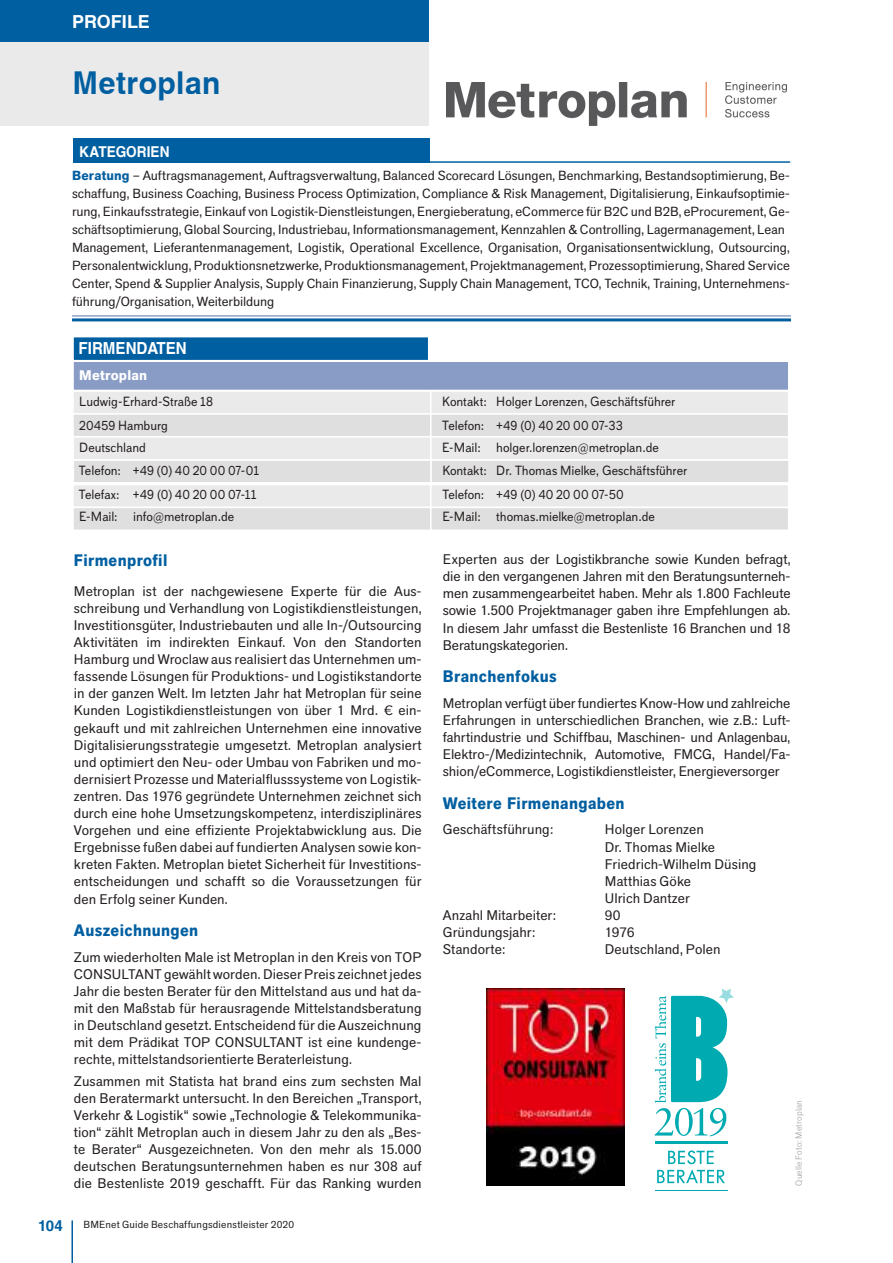
<style>
.page{position:relative;width:893px;height:1263px;background:#fff}
.page>*{position:absolute;margin:0;border:0;box-sizing:border-box;transform-origin:0 0}
.t1{font:700 31.5px "Swansea";letter-spacing:.015em;color:#005fa1;scale:.95 1}
.t2{font:700 18px "Swansea";letter-spacing:-.005em;color:#fff}
.t3{font:700 16.65px "Swansea";color:#fff;scale:.91 1}
.t4{font:700 condensed 16.5px "Akzid Grtsk Next";letter-spacing:.02em;color:#005fa1;scale:1.12 1}
.t5{font:700 15px "Swansea";color:#fff;scale:.91 1}
.t6{font:700 15px "Swansea";color:#005fa1}
.t7{font:condensed 13.8px/17.1px "Akzid Grtsk Next";letter-spacing:.005em;color:#241f1f;text-align:justify;scale:1.19 1}
.t8{font:700 condensed 13.8px "Akzid Grtsk Next";letter-spacing:.01em;color:#fff;scale:1.19 1}
.t9{font:13.35px/23px "Armitage";letter-spacing:-.005em;color:#241f1f;scale:.91 1}
.t10{font:condensed 13.05px/18px "Akzid Grtsk Next";color:#241f1f;scale:1.19 1}
.t11{font:condensed 10.2px "Akzid Grtsk Next";letter-spacing:.02em;color:#241f1f;scale:1.19 1}
.t12{font:300 condensed 8.7px "Akzid Grtsk Next";letter-spacing:.02em;color:#a0a1a3;scale:1.19 1}
.s1{font-weight:700;color:#005fa1}
</style>
<div class="page">
<div style="left:0;top:42px;width:428px;height:84px;background:#ebeaea"></div>
<div style="left:0;top:0;width:428px;height:42px;background:#005fa1"></div>
<hr style="left:71px;top:1220px;width:2px;height:43px;background:#005fa1">
<div style="left:73px;top:139px;width:356px;height:24px;background:#005fa1"></div>
<hr style="left:429px;top:161px;width:361px;height:2px;background:#005fa1">
<svg style="left:72px;top:316px;width:719px;height:1px"></svg>
<hr style="left:72px;top:315px;width:719px;height:1px;background:#5674ad">
<hr style="left:72px;top:318px;width:719px;height:3px;background:#005fa1">
<div style="left:72px;top:336px;width:357px;height:25px;background:#005fa1;border:2px solid #fff"></div>
<div style="left:72px;top:360px;width:717px;height:31px;background:#899cc6;border:2px solid #fff"></div>
<div style="left:72px;top:390px;width:360px;height:25px;background:#ebeaea;border:2px solid #fff"></div>
<div style="left:72px;top:484px;width:360px;height:24px;background:#ebeaea;border:2px solid #fff"></div>
<div style="left:430px;top:390px;width:359px;height:25px;background:#ebeaea;border:2px solid #fff"></div>
<div style="left:430px;top:484px;width:359px;height:24px;background:#ebeaea;border:2px solid #fff"></div>
<div style="left:72px;top:413px;width:360px;height:25px;background:#e0dfdf;border:2px solid #fff"></div>
<div style="left:72px;top:507px;width:360px;height:24px;background:#e0dfdf;border:2px solid #fff"></div>
<div style="left:73px;top:459px;width:359px;height:24px;background:#e0dfdf;border:2px solid #fff"></div>
<div style="left:430px;top:413px;width:359px;height:25px;background:#e0dfdf;border:2px solid #fff"></div>
<div style="left:430px;top:507px;width:359px;height:24px;background:#e0dfdf;border:2px solid #fff"></div>
<div style="left:430px;top:459px;width:360px;height:24px;background:#e0dfdf;border:2px solid #fff"></div>
<div style="left:72px;top:436px;width:360px;height:24px;background:#ebeaea;border:2px solid #fff"></div>
<div style="left:430px;top:436px;width:359px;height:24px;background:#ebeaea;border:2px solid #fff"></div>
<img style="left:447px;top:82px;width:340px;height:44px">
<img style="left:486px;top:989px;width:138px;height:197px">
<svg style="left:657px;top:1150px;width:68px;height:33px"></svg>
<hr style="left:655px;top:1141px;width:73px;height:3px;background:#00aab1">
<svg style="left:655px;top:988px;width:78px;height:148px"></svg>
<hr style="left:655px;top:1190px;width:73px;height:1px;background:#00aab1">
<h2 class="t2" style="left:72px;top:11px;width:79px">PROFILE</h2>
<h1 class="t1" style="left:73px;top:63px;width:157px">Metroplan</h1>
<p class="t5" style="left:79px;top:142px;width:101px">KATEGORIEN</p>
<p class="t10" style="left:72px;top:167px;width:605px"><span class="s1">Beratung</span> – Auftragsmanagement, Auftragsverwaltung, Balanced Scorecard Lösungen, Benchmarking, Bestandsoptimierung, Be&shy;schaffung, Business Coaching, Business Process Optimization, Compliance &amp; Risk Management, Digitalisierung, Einkaufsoptimie&shy;rung, Einkaufsstrategie, Einkauf von Logistik-Dienstleistungen, Energieberatung, eCommerce für B2C und B2B, eProcurement, Ge&shy;schäftsoptimierung, Global Sourcing, Industriebau, Informationsmanagement, Kennzahlen &amp; Controlling, Lagermanagement, Lean Management, Lieferantenmanagement, Logistik, Operational Excellence, Organisation, Organisationsentwicklung, Outsourcing, Personalentwicklung, Produktionsnetzwerke, Produktionsmanagement, Projektmanagement, Prozessoptimierung, Shared Service Center, Spend &amp; Supplier Analysis, Supply Chain Finanzierung, Supply Chain Management, TCO, Technik, Training, Unternehmens&shy;führung/Organisation, Weiterbildung</p>
<p class="t3" style="left:79px;top:338px;width:120px">FIRMENDATEN</p>
<p class="t8" style="left:79px;top:367px;width:58px">Metroplan</p>
<p class="t9" style="left:79px;top:390px;width:148px">Ludwig-Erhard-Straße 18</p>
<p class="t9" style="left:442px;top:390px;width:257px">Kontakt: Holger Lorenzen, Geschäftsführer</p>
<p class="t9" style="left:79px;top:413px;width:99px">20459 Hamburg</p>
<p class="t9" style="left:442px;top:413px;width:200px">Telefon: +49 (0) 40 20 00 07-33</p>
<p class="t9" style="left:442px;top:458px;width:270px">Kontakt: Dr. Thomas Mielke, Geschäftsführer</p>
<p class="t9" style="left:79px;top:436px;width:75px">Deutschland</p>
<p class="t9" style="left:442px;top:436px;width:239px">E-Mail: holger.lorenzen@metroplan.de</p>
<p class="t9" style="left:79px;top:459px;width:199px">Telefon: +49 (0) 40 20 00 07-01</p>
<p class="t9" style="left:79px;top:483px;width:196px">Telefax: +49 (0) 40 20 00 07-11</p>
<p class="t9" style="left:79px;top:505px;width:172px">E-Mail: info@metroplan.de</p>
<p class="t4" style="left:74px;top:550px;width:85px">Firmenprofil</p>
<p class="t7" style="left:74px;top:582px;width:294px">Metroplan ist der nachgewiesene Experte für die Aus&shy;schreibung und Verhandlung von Logistikdienstleistungen, Investitionsgüter, Industriebauten und alle In-/Outsourcing Aktivitäten im indirekten Einkauf. Von den Standorten Hamburg und Wroclaw aus realisiert das Unternehmen um&shy;fassende Lösungen für Produktions- und Logistikstandorte in der ganzen Welt. Im letzten Jahr hat Metroplan für seine Kunden Logistikdienstleistungen von über 1 Mrd. € ein&shy;gekauft und mit zahlreichen Unternehmen eine innovative Digitalisierungsstrategie umgesetzt. Metroplan analysiert und optimiert den Neu- oder Umbau von Fabriken und mo&shy;dernisiert Prozesse und Materialflusssysteme von Logistik&shy;zentren. Das 1976 gegründete Unternehmen zeichnet sich durch eine hohe Umsetzungskompetenz, interdisziplinäres Vorgehen und eine effiziente Projektabwicklung aus. Die Ergebnisse fußen dabei auf fundierten Analysen sowie kon&shy;kreten Fakten. Metroplan bietet Sicherheit für Investitions&shy;entscheidungen und schafft so die Voraussetzungen für den Erfolg seiner Kunden.</p>
<p class="t4" style="left:74px;top:921px;width:113px">Auszeichnungen</p>
<p class="t7" style="left:74px;top:948px;width:294px">Zum wiederholten Male ist Metroplan in den Kreis von TOP CONSULTANT gewählt worden. Dieser Preis zeichnet jedes Jahr die besten Berater für den Mittelstand aus und hat da&shy;mit den Maßstab für herausragende Mittelstandsberatung in Deutschland gesetzt. Entscheidend für die Auszeichnung mit dem Prädikat TOP CONSULTANT ist eine kundenge&shy;rechte, mittelstandsorientierte Beraterleistung.</p>
<p class="t7" style="left:74px;top:1072px;width:294px">Zusammen mit Statista hat brand eins zum sechsten Mal den Beratermarkt untersucht. In den Bereichen „Transport, Verkehr &amp; Logistik“ sowie „Technologie &amp; Telekommunika&shy;tion“ zählt Metroplan auch in diesem Jahr zu den als „Bes&shy;te Berater“ Ausgezeichneten. Von den mehr als 15.000 deutschen Beratungsunternehmen haben es nur 308 auf die Bestenliste 2019 geschafft. Für das Ranking wurden</p>
<p class="t6" style="left:38px;top:1217px;width:26px">104</p>
<p class="t11" style="left:84px;top:1219px;width:179px">BMEnet Guide Beschaffungsdienstleister 2020</p>
<p class="t9" style="left:442px;top:482px;width:235px">Telefon: +49 (0) 40 20 00 07-50<br>E-Mail: thomas.mielke@metroplan.de</p>
<p class="t7" style="left:443px;top:551px;width:294px">Experten aus der Logistikbranche sowie Kunden befragt, die in den vergangenen Jahren mit den Beratungsunterneh&shy;men zusammengearbeitet haben. Mehr als 1.800 Fachleute sowie 1.500 Projektmanager gaben ihre Empfehlungen ab.<br>In diesem Jahr umfasst die Bestenliste 16 Branchen und 18<br>Beratungskategorien.</p>
<p class="t4" style="left:443px;top:667px;width:103px">Branchenfokus</p>
<p class="t7" style="left:443px;top:695px;width:294px">Metroplan verfügt über fundiertes Know-How und zahlreiche Erfahrungen in unterschiedlichen Branchen, wie z.B.: Luft&shy;fahrtindustrie und Schiffbau, Maschinen- und Anlagenbau, Elektro-/Medizintechnik, Automotive, FMCG, Handel/Fa&shy;shion/eCommerce, Logistikdienstleister, Energieversorger</p>
<p class="t4" style="left:443px;top:794px;width:164px">Weitere Firmenangaben</p>
<p class="t7" style="left:443px;top:821px;width:94px">Geschäftsführung:</p>
<p class="t7" style="left:605px;top:821px;width:129px;text-align:left">Holger Lorenzen<br>Dr. Thomas Mielke<br>Friedrich-Wilhelm Düsing<br>Matthias Göke<br>Ulrich Dantzer</p>
<p class="t7" style="left:443px;top:907px;width:96px">Anzahl Mitarbeiter:</p>
<p class="t7" style="left:605px;top:907px;width:15px">90</p>
<p class="t7" style="left:443px;top:924px;width:79px">Gründungsjahr:</p>
<p class="t7" style="left:605px;top:924px;width:27px">1976</p>
<p class="t7" style="left:443px;top:941px;width:54px">Standorte:</p>
<p class="t7" style="left:605px;top:941px;width:99px">Deutschland, Polen</p>
<p class="t12" style="left:794px;top:1186px;width:73px;rotate:-90deg">Quelle Foto: Metroplan</p>
</div>
